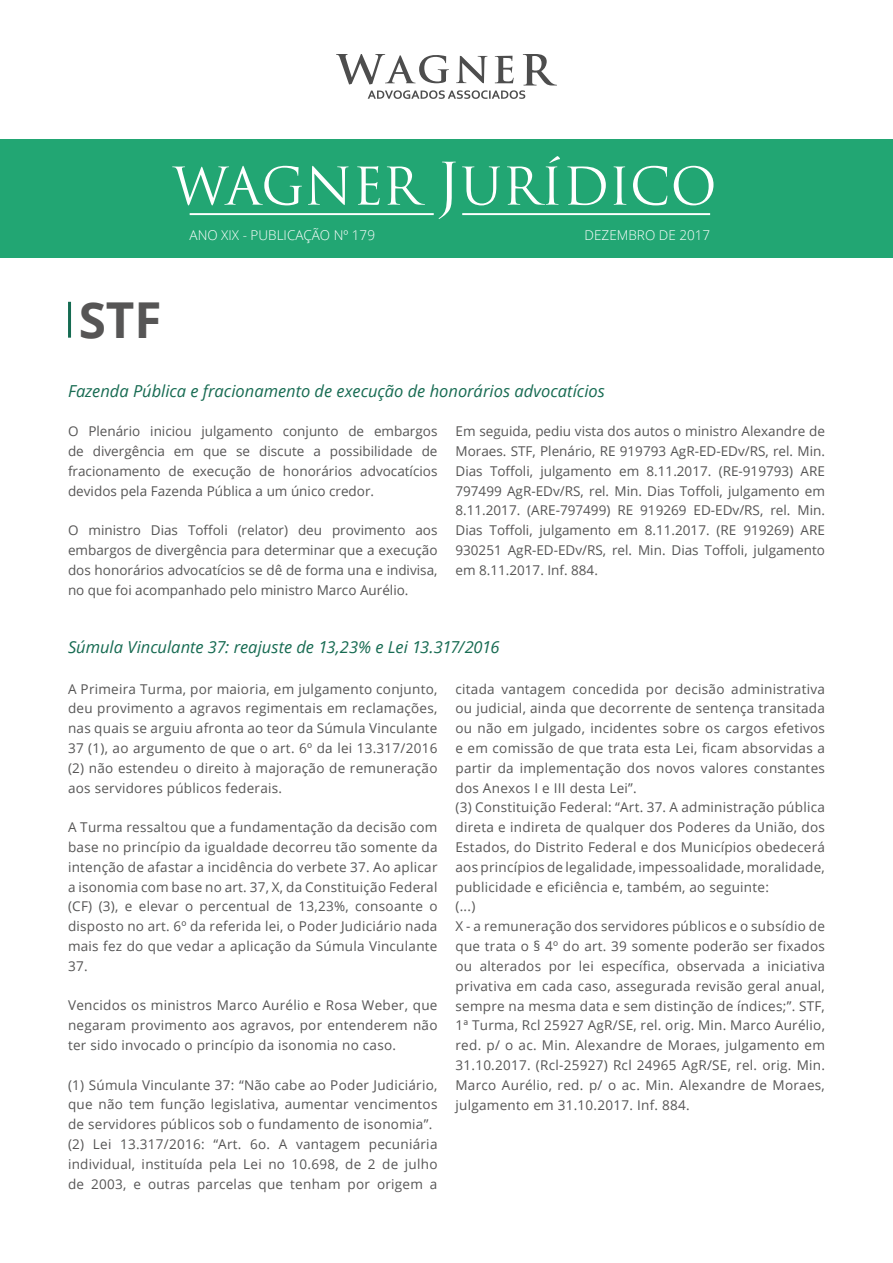
<style>
.page{position:relative;width:893px;height:1263px;background:#fff}
.page>*{position:absolute;margin:0;border:0;box-sizing:border-box;transform-origin:0 0}
.t1{font:50.55px "Trajan Pro 3";color:#fff}
.t2{font:700 49.5px "Open Sans";color:#565555}
.t3{font:italic 16.5px "Open Sans";color:#176b52}
.t4{font:13.5px/19.8px "Open Sans";letter-spacing:.02em;color:#565555;text-align:justify}
.t5{font:300 13.5px "Open Sans";color:#fff}
.s1{font-size:57px}
</style>
<div class="page">
<div style="left:0;top:139px;width:893px;height:119px;background:#22a673"></div>
<hr style="left:190px;top:213px;width:244px;height:2px;background:#fff">
<hr style="left:462px;top:213px;width:248px;height:2px;background:#fff">
<svg style="left:336px;top:54px;width:221px;height:45px"></svg>
<hr style="left:68px;top:302px;width:3px;height:36px;background:#156b52">
<h1 class="t1" style="left:173px;top:152px;width:545px">WAGNER <span class="s1">J</span>URÍDICO</h1>
<p class="t5" style="left:190px;top:226px;width:187px">ANO XIX - PUBLICAÇÃO Nº 179</p>
<p class="t5" style="left:585px;top:226px;width:127px">DEZEMBRO DE 2017</p>
<h2 class="t2" style="left:79px;top:285px;width:85px">STF</h2>
<p class="t3" style="left:68px;top:380px;width:538px">Fazenda Pública e fracionamento de execução de honorários advocatícios</p>
<p class="t4" style="left:68px;top:421px;width:371px">O Plenário iniciou julgamento conjunto de embargos de divergência em que se discute a possibilidade de fracionamento de execução de honorários advocatícios devidos pela Fazenda Pública a um único credor.</p>
<p class="t4" style="left:68px;top:520px;width:371px">O ministro Dias Toffoli (relator) deu provimento aos embargos de divergência para determinar que a execução dos honorários advocatícios se dê de forma una e indivisa, no que foi acompanhado pelo ministro Marco Aurélio.</p>
<p class="t4" style="left:455px;top:421px;width:371px">Em seguida, pediu vista dos autos o ministro Alexandre de Moraes. STF, Plenário, RE 919793 AgR-ED-EDv/RS, rel. Min.<br>Dias Toffoli, julgamento em 8.11.2017. (RE-919793) ARE 797499 AgR-EDv/RS, rel. Min. Dias Toffoli, julgamento em 8.11.2017. (ARE-797499) RE 919269 ED-EDv/RS, rel. Min.<br>Dias Toffoli, julgamento em 8.11.2017. (RE 919269) ARE 930251 AgR-ED-EDv/RS, rel. Min. Dias Toffoli, julgamento em 8.11.2017. Inf. 884.</p>
<p class="t3" style="left:68px;top:636px;width:433px">Súmula Vinculante 37: reajuste de 13,23% e Lei 13.317/2016</p>
<p class="t4" style="left:68px;top:678px;width:371px">A Primeira Turma, por maioria, em julgamento conjunto, deu provimento a agravos regimentais em reclamações, nas quais se arguiu afronta ao teor da Súmula Vinculante 37 (1), ao argumento de que o art. 6º da lei 13.317/2016 (2) não estendeu o direito à majoração de remuneração aos servidores públicos federais.</p>
<p class="t4" style="left:68px;top:817px;width:371px">A Turma ressaltou que a fundamentação da decisão com base no princípio da igualdade decorreu tão somente da intenção de afastar a incidência do verbete 37. Ao aplicar a isonomia com base no art. 37, X, da Constituição Federal (CF) (3), e elevar o percentual de 13,23%, consoante o disposto no art. 6º da referida lei, o Poder Judiciário nada mais fez do que vedar a aplicação da Súmula Vinculante 37.</p>
<p class="t4" style="left:68px;top:995px;width:371px">Vencidos os ministros Marco Aurélio e Rosa Weber, que negaram provimento aos agravos, por entenderem não ter sido invocado o princípio da isonomia no caso.</p>
<p class="t4" style="left:68px;top:1074px;width:371px;text-align:left">(1) Súmula Vinculante 37: “Não cabe ao Poder Judiciário, que não tem função legislativa, aumentar vencimentos de servidores públicos sob o fundamento de isonomia”. (2) Lei 13.317/2016: “Art. 6o. A vantagem pecuniária individual, instituída pela Lei no 10.698, de 2 de julho de 2003, e outras parcelas que tenham por origem a</p>
<p class="t4" style="left:455px;top:678px;width:371px;text-align:left">citada vantagem concedida por decisão administrativa ou judicial, ainda que decorrente de sentença transitada ou não em julgado, incidentes sobre os cargos efetivos e em comissão de que trata esta Lei, ficam absorvidas a partir da implementação dos novos valores constantes dos Anexos I e III desta Lei”.<br>(3) Constituição Federal: “Art. 37. A administração pública direta e indireta de qualquer dos Poderes da União, dos Estados, do Distrito Federal e dos Municípios obedecerá aos princípios de legalidade, impessoalidade, moralidade, publicidade e eficiência e, também, ao seguinte:<br>(...)<br>X - a remuneração dos servidores públicos e o subsídio de que trata o § 4º do art. 39 somente poderão ser fixados ou alterados por lei específica, observada a iniciativa privativa em cada caso, assegurada revisão geral anual, sempre na mesma data e sem distinção de índices;”. STF, 1ª Turma, Rcl 25927 AgR/SE, rel. orig. Min. Marco Aurélio, red. p/ o ac. Min. Alexandre de Moraes, julgamento em 31.10.2017. (Rcl-25927) Rcl 24965 AgR/SE, rel. orig. Min.<br>Marco Aurélio, red. p/ o ac. Min. Alexandre de Moraes, julgamento em 31.10.2017. Inf. 884.</p>
</div>
